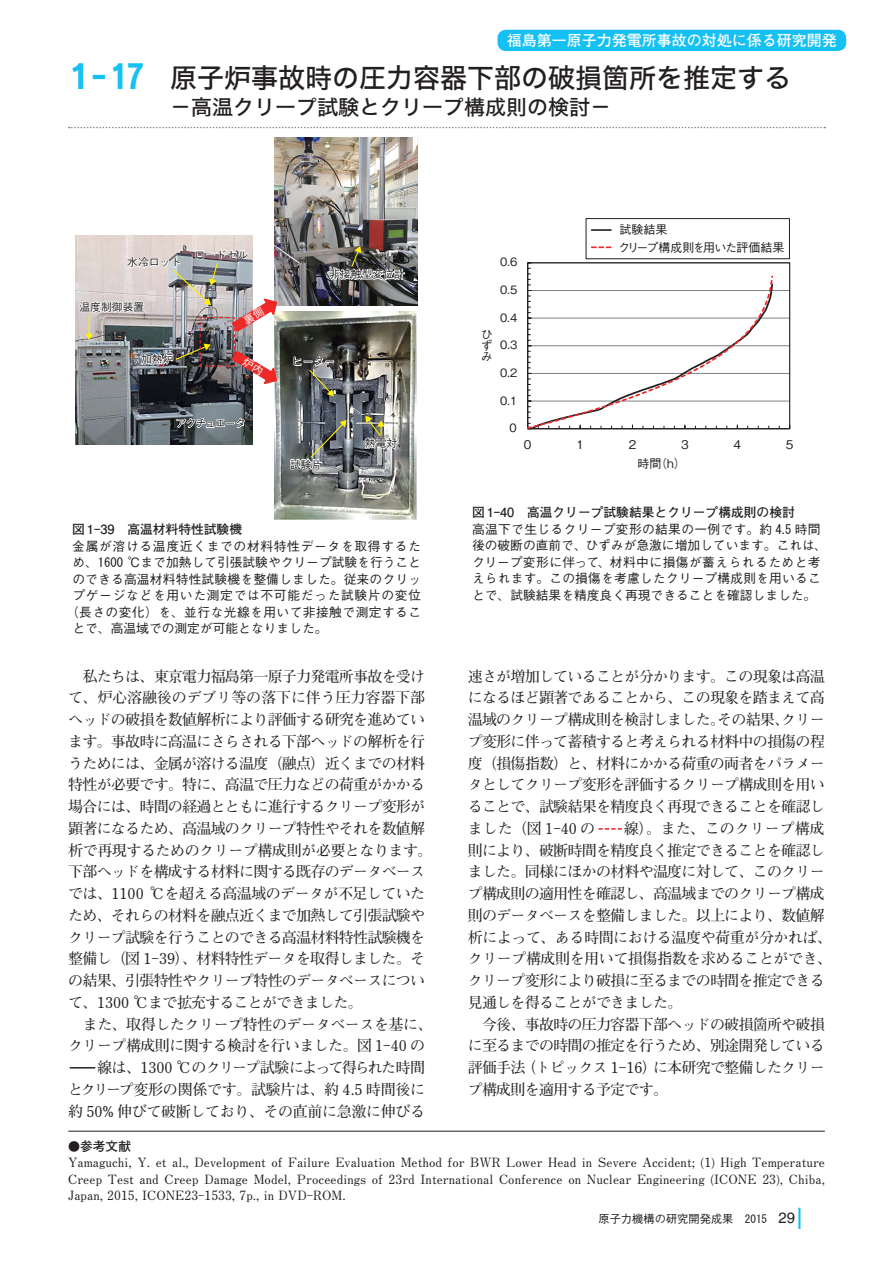
<style>
.page{position:relative;width:893px;height:1263px;background:#fff}
.page>*{position:absolute;margin:0;border:0;box-sizing:border-box;transform-origin:0 0}
.t1{font:27px "Hiragino Kaku W5 90 msp RKSJ H";color:#231f20}
.t2{font:21px "Hiragino Kaku W5 90 msp RKSJ H";color:#231f20}
.t3{font:700 15px/21.8px "Futo Min A101 Pro";letter-spacing:-.05em;color:#231f20}
.t4{font:700 15px "Futo Go B101 Pro";color:#fff}
.t5{font:700 12.75px/16.5px "Futo Min A101 Pro";color:#231f20;text-align:justify}
.t6{font:500 12.75px/16.5px "Gothic BBB Pro";letter-spacing:.015em;color:#231f20}
.t7{font:500 12.75px "Gothic BBB Pro";letter-spacing:.055em;color:#231f20}
.t8{font:700 12.75px "Futo Go B101 Pro";color:#231f20}
.t9{font:500 12.75px "Gothic BBB Pro";letter-spacing:.035em;color:#231f20}
.t10{font:12px/17.2px "Gothic BBB Pro Medium 90 msp RKSJ H";letter-spacing:-.005em;color:#231f20}
.t11{font:12px/11.2px "Gothic BBB Pro Medium 90 msp RKSJ V";color:#231f20;text-align:justify}
.t12{font:11.55px "Gothic BBB Pro Medium 90 msp RKSJ H";color:#231f20}
.t13{font:500 11.25px "Gothic BBB Pro";color:#231f20}
.t14{font:10.8px "Gothic BBB Pro Medium 90 msp RKSJ H";color:#231f20}
.t15{font:10.8px "Gothic BBB Pro Medium 90 msp RKSJ H";letter-spacing:-.085em;color:#231f20}
.s1{font-family:"Rodin Pro B";font-size:33px;color:#15c0f2}
.s2{font-family:"MS Gothic";font-weight:400}
.s3{font-size:12px}
.s4{font-family:"Helvetica LT Std";font-weight:400;font-size:15px}
</style>
<div class="page">
<hr style="left:798px;top:1208px;width:2px;height:21px;background:#15c0f2">
<svg style="left:69px;top:127px;width:756px;height:1px"></svg>
<hr style="left:68px;top:1131px;width:757px;height:1px;background:#231f20">
<img style="left:274px;top:138px;width:143px;height:167px">
<img style="left:76px;top:236px;width:177px;height:208px">
<svg style="left:175px;top:414px;width:71px;height:15px"></svg>
<img style="left:275px;top:311px;width:141px;height:208px">
<svg style="left:293px;top:352px;width:41px;height:44px;background:#696a65"></svg>
<svg style="left:328px;top:246px;width:78px;height:42px"></svg>
<svg style="left:363px;top:415px;width:35px;height:41px"></svg>
<svg style="left:289px;top:420px;width:58px;height:53px;background:#757b7b"></svg>
<hr style="left:528px;top:401px;width:262px;height:1px;background:#808285">
<hr style="left:528px;top:373px;width:262px;height:1px;background:#808285">
<hr style="left:528px;top:345px;width:262px;height:1px;background:#808285">
<hr style="left:528px;top:318px;width:262px;height:1px;background:#808285">
<hr style="left:528px;top:290px;width:262px;height:1px;background:#808285">
<hr style="left:528px;top:428px;width:262px;height:1px;background:#231f20">
<svg style="left:527px;top:262px;width:253px;height:167px"></svg>
<div style="left:586px;top:218px;width:204px;height:41px;border:1px solid #231f20"></div>
<hr style="left:591px;top:229px;width:20px;height:2px;background:#231f20">
<svg style="left:591px;top:246px;width:20px;height:2px"></svg>
<svg style="left:70px;top:1067px;width:25px;height:1px"></svg>
<svg style="left:598px;top:828px;width:24px;height:2px"></svg>
<div style="left:497px;top:30px;width:349px;height:21px;background:#15c0f2;border-radius:9px"></div>
<img style="left:78px;top:248px;width:200px;height:138px">
<p class="t4" style="left:507px;top:28px;width:332px">福島第一原子力発電所事故の対処に係る研究開発</p>
<h1 class="t1" style="left:68px;top:64px;width:725px"><span class="s1">1-17</span> 原子炉事故時の圧力容器下部の破損箇所を推定する</h1>
<h2 class="t2" style="left:170px;top:97px;width:443px">－高温クリープ試験とクリープ構成則の検討－</h2>
<p class="t14" style="left:127px;top:254px;width:55px">水冷ロット</p>
<p class="t14" style="left:80px;top:298px;width:66px">温度制御装置</p>
<p class="t14" style="left:194px;top:246px;width:55px">ロードセル</p>
<p class="t14" style="left:141px;top:350px;width:34px">加熱炉</p>
<p class="t15" style="left:176px;top:414px;width:72px">アクチュエータ</p>
<p class="t14" style="left:329px;top:266px;width:77px">非接触型変位計</p>
<p class="t14" style="left:292px;top:353px;width:45px">ヒーター</p>
<p class="t14" style="left:290px;top:456px;width:34px">試験片</p>
<p class="t14" style="left:365px;top:434px;width:34px">熱電対</p>
<p class="t11" style="left:481px;top:327px;width:13px">ひずみ</p>
<p class="t12" style="left:500px;top:253px;width:19px">0.6</p>
<p class="t12" style="left:500px;top:280px;width:19px">0.5</p>
<p class="t12" style="left:500px;top:308px;width:19px">0.4</p>
<p class="t12" style="left:500px;top:336px;width:19px">0.3</p>
<p class="t12" style="left:500px;top:363px;width:19px">0.2</p>
<p class="t12" style="left:500px;top:391px;width:19px">0.1</p>
<p class="t12" style="left:510px;top:419px;width:9px">0</p>
<p class="t10" style="left:618px;top:220px;width:168px">試験結果<br>クリープ構成則を用いた評価結果</p>
<p class="t10" style="left:524px;top:435px;width:9px">0</p>
<p class="t10" style="left:576px;top:435px;width:9px">1</p>
<p class="t10" style="left:629px;top:435px;width:9px">2</p>
<p class="t10" style="left:681px;top:435px;width:9px">3</p>
<p class="t10" style="left:733px;top:435px;width:9px">4</p>
<p class="t10" style="left:786px;top:435px;width:9px">5</p>
<p class="t10" style="left:637px;top:454px;width:50px">時間（h）</p>
<p class="t8" style="left:472px;top:502px;width:324px">図1-40　高温クリープ試験結果とクリープ構成則の検討</p>
<p class="t6" style="left:472px;top:519px;width:357px">高温下で生じるクリープ変形の結果の一例です。約 <span class="s2">4</span>.<span class="s2">5</span> 時間後の破断の直前で、ひずみが急激に増加しています。これは、クリープ変形に伴って、材料中に損傷が蓄えられるためと考えられます。この損傷を考慮したクリープ構成則を用いることで、試験結果を精度良く再現できることを確認しました。</p>
<p class="t8" style="left:72px;top:519px;width:171px">図1-39　高温材料特性試験機</p>
<p class="t7" style="left:72px;top:536px;width:350px">金属が溶ける温度近くまでの材料特性データを取得するた</p>
<p class="t6" style="left:72px;top:553px;width:350px">め、<span class="s2">1600</span> ℃まで加熱して引張試験やクリープ試験を行うこと</p>
<p class="t6" style="left:72px;top:569px;width:350px">のできる高温材料特性試験機を整備しました。従来のクリッ</p>
<p class="t7" style="left:72px;top:585px;width:350px">プゲージなどを用いた測定では不可能だった試験片の変位</p>
<p class="t9" style="left:66px;top:602px;width:357px">（長さの変化）を、並行な光線を用いて非接触で測定するこ</p>
<p class="t6" style="left:72px;top:619px;width:256px">とで、高温域での測定が可能となりました。</p>
<p class="t3" style="left:68px;top:663px;width:366px">　私たちは、東京電力福島第一原子力発電所事故を受けて、炉心溶融後のデブリ等の落下に伴う圧力容器下部ヘッドの破損を数値解析により評価する研究を進めています。事故時に高温にさらされる下部ヘッドの解析を行うためには、金属が溶ける温度（融点）近くまでの材料特性が必要です。特に、高温で圧力などの荷重がかかる場合には、時間の経過とともに進行するクリープ変形が顕著になるため、高温域のクリープ特性やそれを数値解析で再現するためのクリープ構成則が必要となります。下部ヘッドを構成する材料に関する既存のデータベースでは、1100 ℃を超える高温域のデータが不足していたため、それらの材料を融点近くまで加熱して引張試験やクリープ試験を行うことのできる高温材料特性試験機を整備し（図 1-39）、材料特性データを取得しました。その結果、引張特性やクリープ特性のデータベースについて、1300 ℃まで拡充することができました。<br>　また、取得したクリープ特性のデータベースを基に、クリープ構成則に関する検討を行いました。図 1-40 の　　線は、1300 ℃のクリープ試験によって得られた時間とクリープ変形の関係です。試験片は、約 4.5 時間後に約 50% 伸びて破断しており、その直前に急激に伸びる</p>
<p class="t3" style="left:468px;top:663px;width:366px">速さが増加していることが分かります。この現象は高温になるほど顕著であることから、この現象を踏まえて高温域のクリープ構成則を検討しました。その結果、クリープ変形に伴って蓄積すると考えられる材料中の損傷の程度（損傷指数）と、材料にかかる荷重の両者をパラメータとしてクリープ変形を評価するクリープ構成則を用いることで、試験結果を精度良く再現できることを確認しました（図 1-40 の　　線）。また、このクリープ構成則により、破断時間を精度良く推定できることを確認しました。同様にほかの材料や温度に対して、このクリープ構成則の適用性を確認し、高温域までのクリープ構成則のデータベースを整備しました。以上により、数値解析によって、ある時間における温度や荷重が分かれば、クリープ構成則を用いて損傷指数を求めることができ、クリープ変形により破損に至るまでの時間を推定できる見通しを得ることができました。<br>　今後、事故時の圧力容器下部ヘッドの破損箇所や破損に至るまでの時間の推定を行うため、別途開発している評価手法（トピックス 1-16）に本研究で整備したクリープ構成則を適用する予定です。</p>
<p class="t8" style="left:68px;top:1136px;width:64px"><span class="s3">●</span>参考文献</p>
<p class="t5" style="left:68px;top:1153px;width:758px">Yamaguchi, Y. et al., Development of Failure Evaluation Method for BWR Lower Head in Severe Accident; (1) High Temperature Creep Test and Creep Damage Model, Proceedings of 23rd International Conference on Nuclear Engineering (ICONE 23), Chiba, Japan, 2015, ICONE23-1533, 7p., in DVD-ROM.</p>
<p class="t13" style="left:598px;top:1209px;width:198px">原子力機構の研究開発成果 <span class="s2">2015</span> <span class="s4">29</span></p>
</div>
